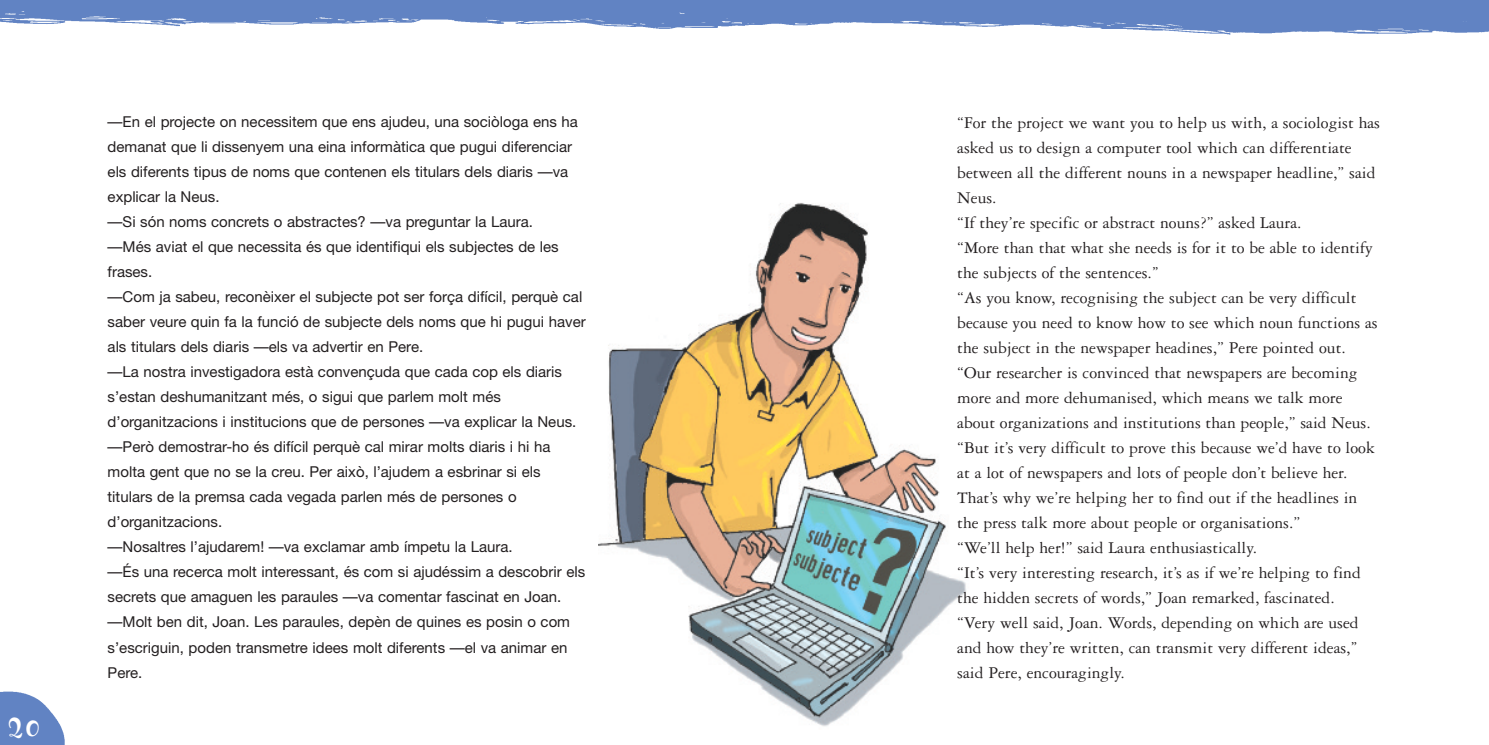
<style>
.page{position:relative;width:1489px;height:745px;background:#fff}
.page>*{position:absolute;margin:0;border:0;box-sizing:border-box;transform-origin:0 0}
.t1{font:700 38.88px "Fontesque";color:#fff}
.t2{font:17.5px/25px "Garamond Three";color:#231f20}
.t3{font:15px/25px "Helvetica Neue";color:#231f20}
</style>
<div class="page">
<img style="left:598px;top:203px;width:368px;height:523px">
<img style="left:744px;top:0;width:744px;height:35px">
<img style="left:0;top:0;width:744px;height:29px">
<img style="left:0;top:691px;width:65px;height:53px">
<h1 class="t1" style="left:8px;top:700px;width:34px">20</h1>
<p class="t3" style="left:108px;top:110px;width:479px">—En el projecte on necessitem que ens ajudeu, una sociòloga ens ha demanat que li dissenyem una eina informàtica que pugui diferenciar els diferents tipus de noms que contenen els titulars dels diaris —va explicar la Neus.<br>—Si són noms concrets o abstractes? —va preguntar la Laura.<br>—Més aviat el que necessita és que identifiqui els subjectes de les frases.<br>—Com ja sabeu, reconèixer el subjecte pot ser força difícil, perquè cal saber veure quin fa la funció de subjecte dels noms que hi pugui haver als titulars dels diaris —els va advertir en Pere.<br>—La nostra investigadora està convençuda que cada cop els diaris s’estan deshumanitzant més, o sigui que parlem molt més d’organitzacions i institucions que de persones —va explicar la Neus. —Però demostrar-ho és difícil perquè cal mirar molts diaris i hi ha molta gent que no se la creu. Per això, l’ajudem a esbrinar si els titulars de la premsa cada vegada parlen més de persones o d’organitzacions.<br>—Nosaltres l’ajudarem! —va exclamar amb ímpetu la Laura.<br>—És una recerca molt interessant, és com si ajudéssim a descobrir els secrets que amaguen les paraules —va comentar fascinat en Joan. —Molt ben dit, Joan. Les paraules, depèn de quines es posin o com s’escriguin, poden transmetre idees molt diferents —el va animar en Pere.</p>
<p class="t2" style="left:957px;top:111px;width:424px">“For the project we want you to help us with, a sociologist has asked us to design a computer tool which can differentiate between all the different nouns in a newspaper headline,” said Neus.<br>“If they’re specific or abstract nouns?’’ asked Laura.<br>“More than that what she needs is for it to be able to identify the subjects of the sentences.’’<br>“As you know, recognising the subject can be very difficult because you need to know how to see which noun functions as the subject in the newspaper headines,’’ Pere pointed out. “Our researcher is convinced that newspapers are becoming more and more dehumanised, which means we talk more about organizations and institutions than people,’’ said Neus. “But it’s very difficult to prove this because we’d have to look at a lot of newspapers and lots of people don’t believe her.<br>That’s why we’re helping her to find out if the headlines in the press talk more about people or organisations.’’<br>“We’ll help her!’’ said Laura enthusiastically.<br>“It’s very interesting research, it’s as if we’re helping to find the hidden secrets of words,’’ Joan remarked, fascinated.<br>“Very well said, Joan. Words, depending on which are used and how they’re written, can transmit very different ideas,’’ said Pere, encouragingly.</p>
</div>
